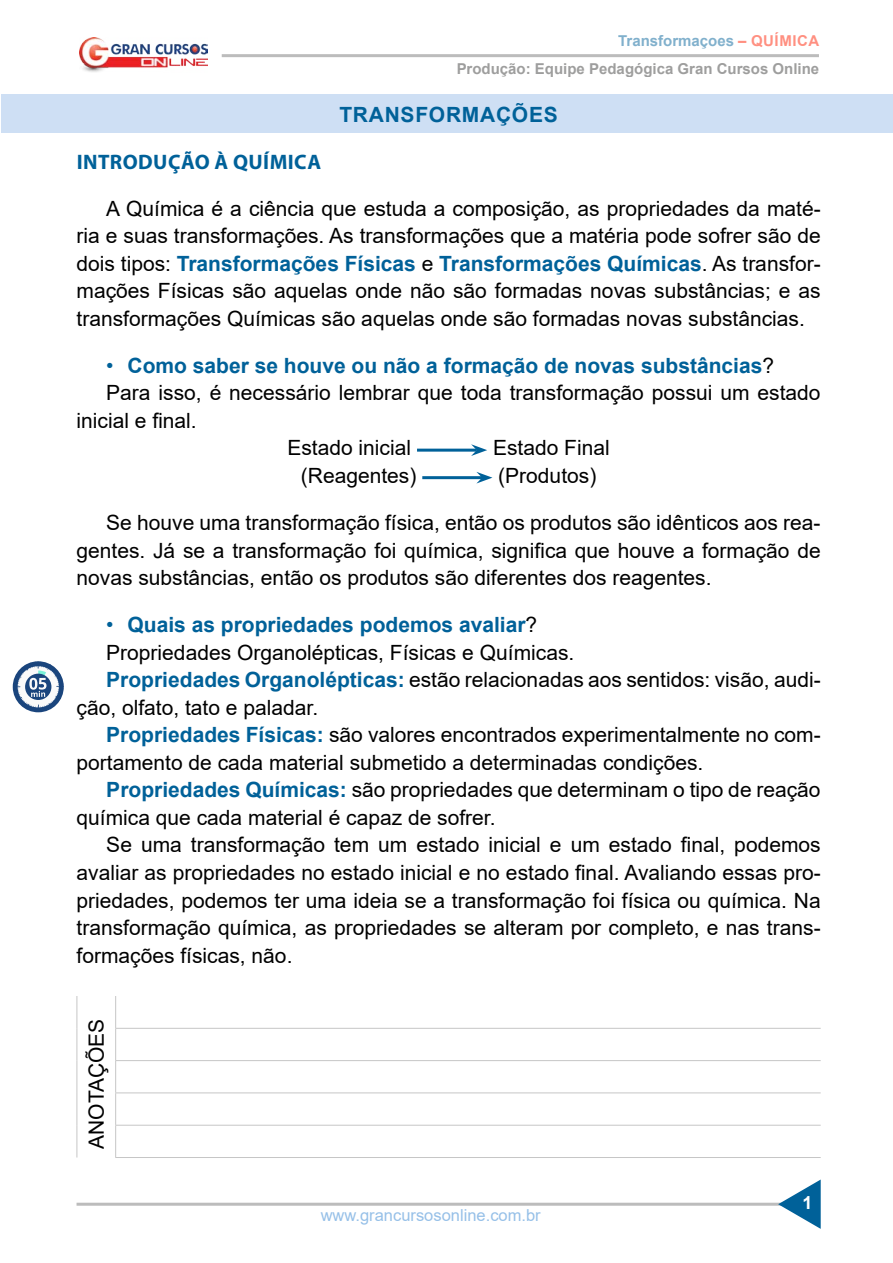
<style>
.page{position:relative;width:893px;height:1263px;background:#fff}
.page>*{position:absolute;margin:0;border:0;box-sizing:border-box;transform-origin:0 0}
.t1{font:21px/27.6px "Arial";color:#000;text-align:justify}
.t2{font:700 21px "Arial";color:#006199}
.t3{font:700 21px "Myriad Pro";letter-spacing:.02em;color:#006199}
.t4{font:700 21px "Arial";letter-spacing:.035em;color:#006199}
.t5{font:700 18px "Arial";color:#fff}
.t6{font:16.5px "Arial";color:#96c0e8}
.t7{font:700 15px "Arial";color:#3c3c3b}
.t8{font:700 15px "Arial";color:#006199}
.s1{color:#ff1f00}
.s2{font-weight:700;color:#006199}
.s3{font-weight:400}
.s4{font-weight:400;color:#000}
</style>
<div class="page">
<hr style="left:77px;top:1203px;width:708px;height:3px;background:#bcbcbc">
<svg style="left:778px;top:1179px;width:43px;height:50px"></svg>
<hr style="left:222px;top:54px;width:597px;height:3px;background:#bcbcbc">
<img style="left:79px;top:38px;width:129px;height:34px">
<hr style="left:77px;top:996px;width:1px;height:32px;background:#c6c6c6">
<hr style="left:77px;top:1028px;width:1px;height:32px;background:#c6c6c6">
<hr style="left:77px;top:1060px;width:1px;height:33px;background:#c6c6c6">
<hr style="left:77px;top:1093px;width:1px;height:32px;background:#c6c6c6">
<hr style="left:77px;top:1125px;width:1px;height:32px;background:#c6c6c6">
<hr style="left:115px;top:996px;width:1px;height:32px;background:#c6c6c6">
<hr style="left:115px;top:1028px;width:706px;height:1px;background:#c6c6c6">
<hr style="left:115px;top:1029px;width:1px;height:31px;background:#c6c6c6">
<hr style="left:115px;top:1060px;width:706px;height:1px;background:#c6c6c6">
<hr style="left:115px;top:1061px;width:1px;height:31px;background:#c6c6c6">
<hr style="left:115px;top:1092px;width:706px;height:1px;background:#c6c6c6">
<hr style="left:115px;top:1093px;width:1px;height:32px;background:#c6c6c6">
<hr style="left:115px;top:1125px;width:706px;height:1px;background:#c6c6c6">
<hr style="left:115px;top:1125px;width:1px;height:32px;background:#c6c6c6">
<hr style="left:115px;top:1157px;width:706px;height:1px;background:#c6c6c6">
<div style="left:2px;top:94px;width:891px;height:38px;background:#cedff4"></div>
<hr style="left:417px;top:449px;width:60px;height:3px;background:#006199">
<svg style="left:471px;top:444px;width:16px;height:12px"></svg>
<hr style="left:422px;top:476px;width:60px;height:3px;background:#006199">
<svg style="left:476px;top:472px;width:16px;height:11px"></svg>
<svg style="left:13px;top:661px;width:51px;height:51px"></svg>
<p class="t8" style="left:618px;top:31px;width:202px">Transformaçoes <span class="s1">– QUÍMICA</span></p>
<p class="t7" style="left:457px;top:58px;width:364px">Produção: Equipe Pedagógica Gran Cursos Online</p>
<p class="t4" style="left:339px;top:99px;width:220px">TRANSFORMAÇÕES</p>
<p class="t3" style="left:77px;top:148px;width:246px">INTRODUÇÃO À QUÍMICA</p>
<p class="t1" style="left:77px;top:194px;width:746px;text-indent:30px">A Química é a ciência que estuda a composição, as propriedades da maté&shy;ria e suas transformações. As transformações que a matéria pode sofrer são de dois tipos: <span class="s2">Transformações Físicas</span> e <span class="s2">Transformações Químicas</span>. As transfor&shy;mações Físicas são aquelas onde não são formadas novas substâncias; e as transformações Químicas são aquelas onde são formadas novas substâncias.</p>
<p class="t2" style="left:106px;top:351px;width:669px"><span class="s3">•</span> Como saber se houve ou não a formação de novas substâncias<span class="s4">?</span></p>
<p class="t1" style="left:106px;top:379px;width:716px">Para isso, é necessário lembrar que toda transformação possui um estado</p>
<p class="t1" style="left:77px;top:407px;width:122px">inicial e final.</p>
<p class="t1" style="left:287px;top:434px;width:125px">Estado inicial</p>
<p class="t1" style="left:493px;top:434px;width:118px">Estado Final</p>
<p class="t1" style="left:301px;top:462px;width:117px">(Reagentes)</p>
<p class="t1" style="left:498px;top:462px;width:100px">(Produtos)</p>
<p class="t1" style="left:77px;top:509px;width:746px;text-indent:30px">Se houve uma transformação física, então os produtos são idênticos aos rea&shy;gentes. Já se a transformação foi química, significa que houve a formação de novas substâncias, então os produtos são diferentes dos reagentes.</p>
<p class="t2" style="left:106px;top:610px;width:432px"><span class="s3">•</span> Quais as propriedades podemos avaliar<span class="s4">?</span></p>
<p class="t1" style="left:106px;top:638px;width:470px">Propriedades Organolépticas, Físicas e Químicas.</p>
<p class="t1" style="left:106px;top:666px;width:716px"><span class="s2">Propriedades Organolépticas:</span> estão relacionadas aos sentidos: visão, audi-</p>
<p class="t1" style="left:77px;top:693px;width:243px">ção, olfato, tato e paladar.</p>
<p class="t1" style="left:106px;top:721px;width:716px"><span class="s2">Propriedades Físicas:</span> são valores encontrados experimentalmente no com-</p>
<p class="t1" style="left:77px;top:748px;width:628px">portamento de cada material submetido a determinadas condições.</p>
<p class="t1" style="left:106px;top:776px;width:716px"><span class="s2">Propriedades Químicas:</span> são propriedades que determinam o tipo de reação</p>
<p class="t1" style="left:77px;top:804px;width:421px">química que cada material é capaz de sofrer.</p>
<p class="t1" style="left:106px;top:831px;width:716px">Se uma transformação tem um estado inicial e um estado final, podemos</p>
<p class="t1" style="left:77px;top:859px;width:746px">avaliar as propriedades no estado inicial e no estado final. Avaliando essas pro-</p>
<p class="t1" style="left:77px;top:886px;width:746px">priedades, podemos ter uma ideia se a transformação foi física ou química. Na</p>
<p class="t1" style="left:77px;top:914px;width:746px">transformação química, as propriedades se alteram por completo, e nas trans-</p>
<p class="t1" style="left:77px;top:941px;width:217px">formações físicas, não.</p>
<p class="t1" style="left:83px;top:1149px;width:132px;rotate:-90deg">ANOTAÇÕES</p>
<p class="t6" style="left:321px;top:1204px;width:222px">www.grancursosonline.com.br</p>
<p class="t5" style="left:802px;top:1190px;width:12px">1</p>
</div>
